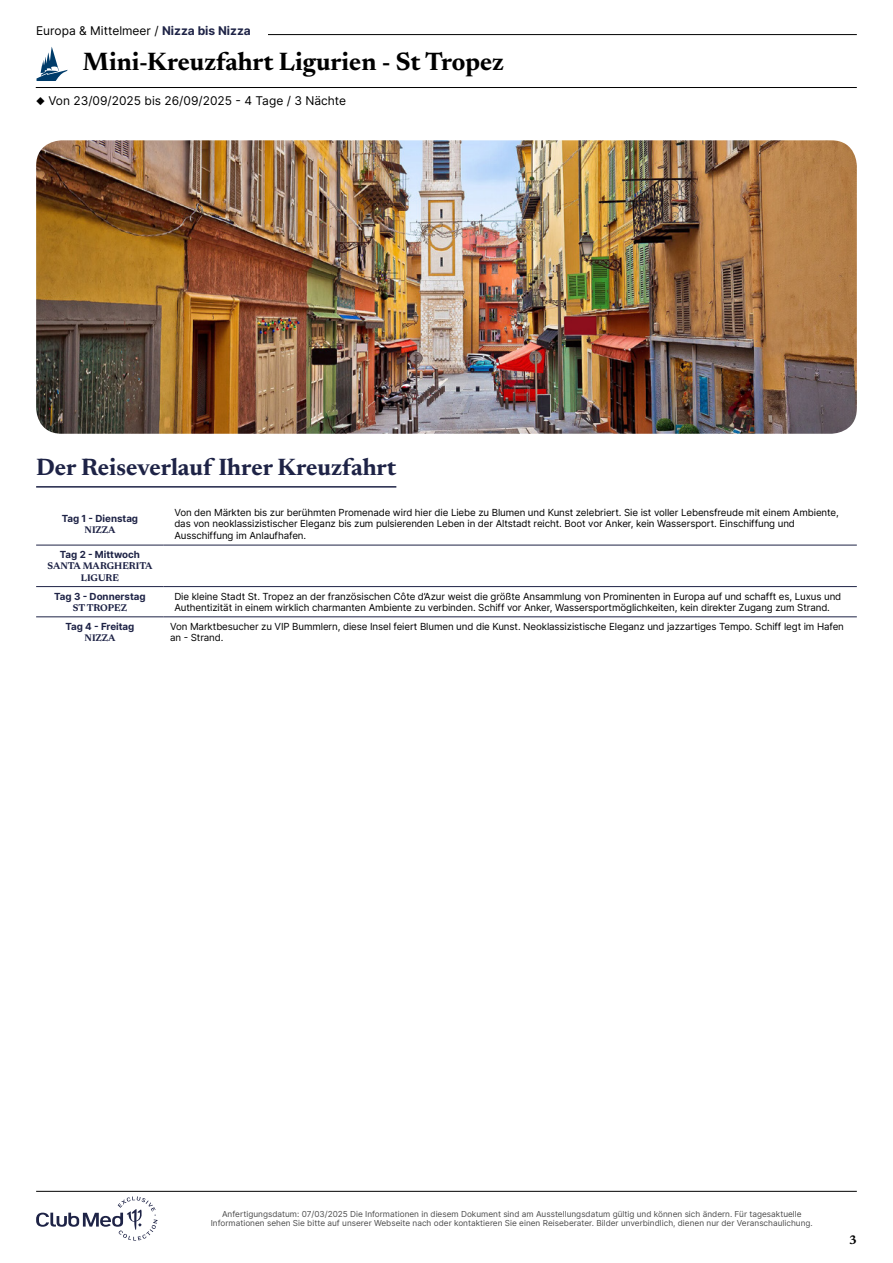
<style>
.page{position:relative;width:893px;height:1263px;background:#fff}
.page>*{position:absolute;margin:0;border:0;box-sizing:border-box;transform-origin:0 0}
.t1{font:700 25.5px "Newsreader 24 pt";color:#000}
.t2{font:700 24px "Newsreader 24 pt";color:#1e2346}
.t3{font:700 12.6px "Newsreader 24 pt";color:#000}
.t4{font:12px "Inter";color:#000}
.t5{font:9.75px/11.2px "Inter";letter-spacing:-.01em;color:#000}
.t6{font:700 9.75px "Inter";color:#1e2346}
.t7{font:700 9.75px/11.2px "Newsreader 24 pt";color:#1e2346;text-align:center}
.t8{font:8.25px/9px "Inter";color:#4d4d4d;text-align:center}
.s1{font-weight:700;color:#1e2346}
</style>
<div class="page">
<hr style="left:107px;top:34px;width:750px;height:1px;background:#000">
<hr style="left:36px;top:87px;width:821px;height:1px;background:#000">
<svg style="left:36px;top:47px;width:32px;height:34px"></svg>
<div style="left:36px;top:26px;width:232px;height:17px;background:#fff"></div>
<img style="left:36px;top:140px;width:821px;height:294px">
<hr style="left:36px;top:486px;width:360px;height:2px;background:#1e2346">
<hr style="left:36px;top:545px;width:128px;height:1px;background:#1e2346">
<hr style="left:164px;top:545px;width:693px;height:1px;background:#1e2346">
<hr style="left:36px;top:586px;width:128px;height:1px;background:#1e2346">
<hr style="left:36px;top:617px;width:128px;height:1px;background:#1e2346">
<hr style="left:164px;top:586px;width:693px;height:1px;background:#1e2346">
<hr style="left:164px;top:617px;width:693px;height:1px;background:#1e2346">
<svg style="left:36px;top:1196px;width:122px;height:44px"></svg>
<hr style="left:36px;top:1191px;width:821px;height:1px;background:#000">
<p class="t4" style="left:36px;top:22px;width:216px">Europa &amp; Mittelmeer / <span class="s1">Nizza bis Nizza</span></p>
<h1 class="t1" style="left:83px;top:43px;width:422px">Mini-Kreuzfahrt Ligurien - St Tropez</h1>
<p class="t4" style="left:36px;top:92px;width:312px">◆ Von 23/09/2025 bis 26/09/2025 - 4 Tage / 3 Nächte</p>
<h2 class="t2" style="left:36px;top:450px;width:362px">Der Reiseverlauf Ihrer Kreuzfahrt</h2>
<p class="t6" style="left:62px;top:511px;width:78px">Tag 1 - Dienstag</p>
<p class="t7" style="left:85px;top:524px;width:32px">NIZZA</p>
<p class="t5" style="left:174px;top:507px;width:666px">Von den Märkten bis zur berühmten Promenade wird hier die Liebe zu Blumen und Kunst zelebriert. Sie ist voller Lebensfreude mit einem Ambiente, das von neoklassizistischer Eleganz bis zum pulsierenden Leben in der Altstadt reicht. Boot vor Anker, kein Wassersport. Einschiffung und<br>Ausschiffung im Anlaufhafen.</p>
<p class="t6" style="left:60px;top:547px;width:82px">Tag 2 - Mittwoch</p>
<p class="t7" style="left:48px;top:560px;width:107px">SANTA MARGHERITA<br>LIGURE</p>
<p class="t6" style="left:54px;top:589px;width:93px">Tag 3 - Donnerstag</p>
<p class="t7" style="left:73px;top:601px;width:56px">ST TROPEZ</p>
<p class="t5" style="left:174px;top:590px;width:668px">Die kleine Stadt St. Tropez an der französischen Côte d’Azur weist die größte Ansammlung von Prominenten in Europa auf und schafft es, Luxus und<br>Authentizität in einem wirklich charmanten Ambiente zu verbinden. Schiff vor Anker, Wassersportmöglichkeiten, kein direkter Zugang zum Strand.</p>
<p class="t6" style="left:65px;top:619px;width:71px">Tag 4 - Freitag</p>
<p class="t7" style="left:85px;top:632px;width:32px">NIZZA</p>
<p class="t5" style="left:170px;top:620px;width:675px">Von Marktbesucher zu VIP Bummlern, diese Insel feiert Blumen und die Kunst. Neoklassizistische Eleganz und jazzartiges Tempo. Schiff legt im Hafen an - Strand.</p>
<p class="t8" style="left:211px;top:1209px;width:604px">Anfertigungsdatum: 07/03/2025 Die Informationen in diesem Dokument sind am Ausstellungsdatum gültig und können sich ändern. Für tagesaktuelle<br>Informationen sehen Sie bitte auf unserer Webseite nach oder kontaktieren Sie einen Reiseberater. Bilder unverbindlich, dienen nur der Veranschaulichung.</p>
<p class="t3" style="left:849px;top:1230px;width:9px">3</p>
</div>
